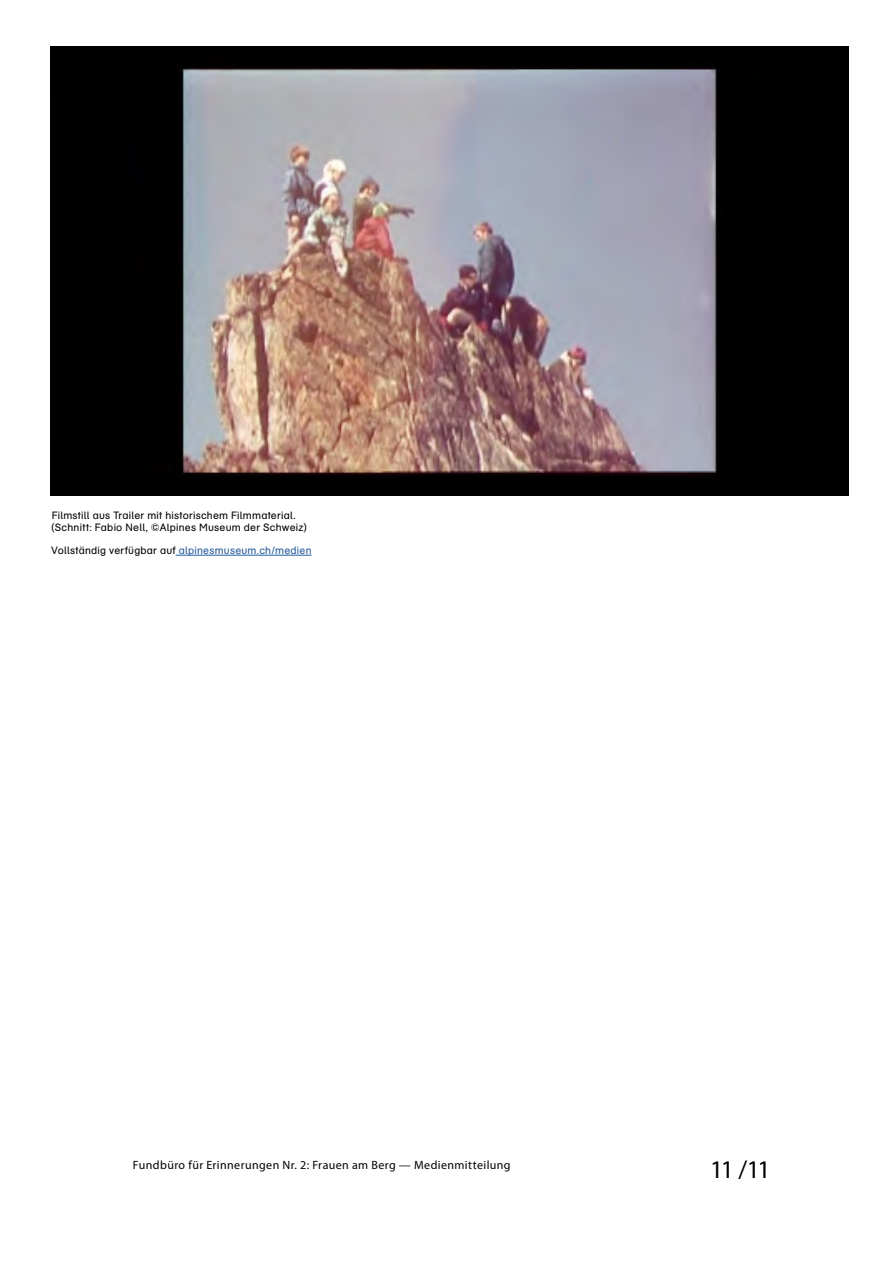
<style>
.page{position:relative;width:893px;height:1263px;background:#fff}
.page>*{position:absolute;margin:0;border:0;box-sizing:border-box;transform-origin:0 0}
.t1{font:25.5px "Myriad Pro";color:#000}
.t2{font:12px "Myriad Pro";letter-spacing:.035em;color:#000}
.t3{font:10.5px/11.7px "AG Schoolbookalps";letter-spacing:.02em;color:#020103}
.s1{color:#245a9c}
</style>
<div class="page">
<img style="left:51px;top:47px;width:798px;height:449px">
<hr style="left:176px;top:555px;width:136px;height:1px;background:#245a9c">
<p class="t3" style="left:52px;top:510px;width:257px">Filmstill aus Trailer mit historischem Filmmaterial. (Schnitt: Fabio Nell, ©Alpines Museum der Schweiz)</p>
<p class="t3" style="left:51px;top:545px;width:262px">Vollständig verfügbar auf <span class="s1">alpinesmuseum.ch/medien</span></p>
<p class="t2" style="left:133px;top:1158px;width:379px">Fundbüro für Erinnerungen Nr. 2: Frauen am Berg — Medienmitteilung</p>
<h1 class="t1" style="left:710px;top:1153px;width:62px">11 /11</h1>
</div>
